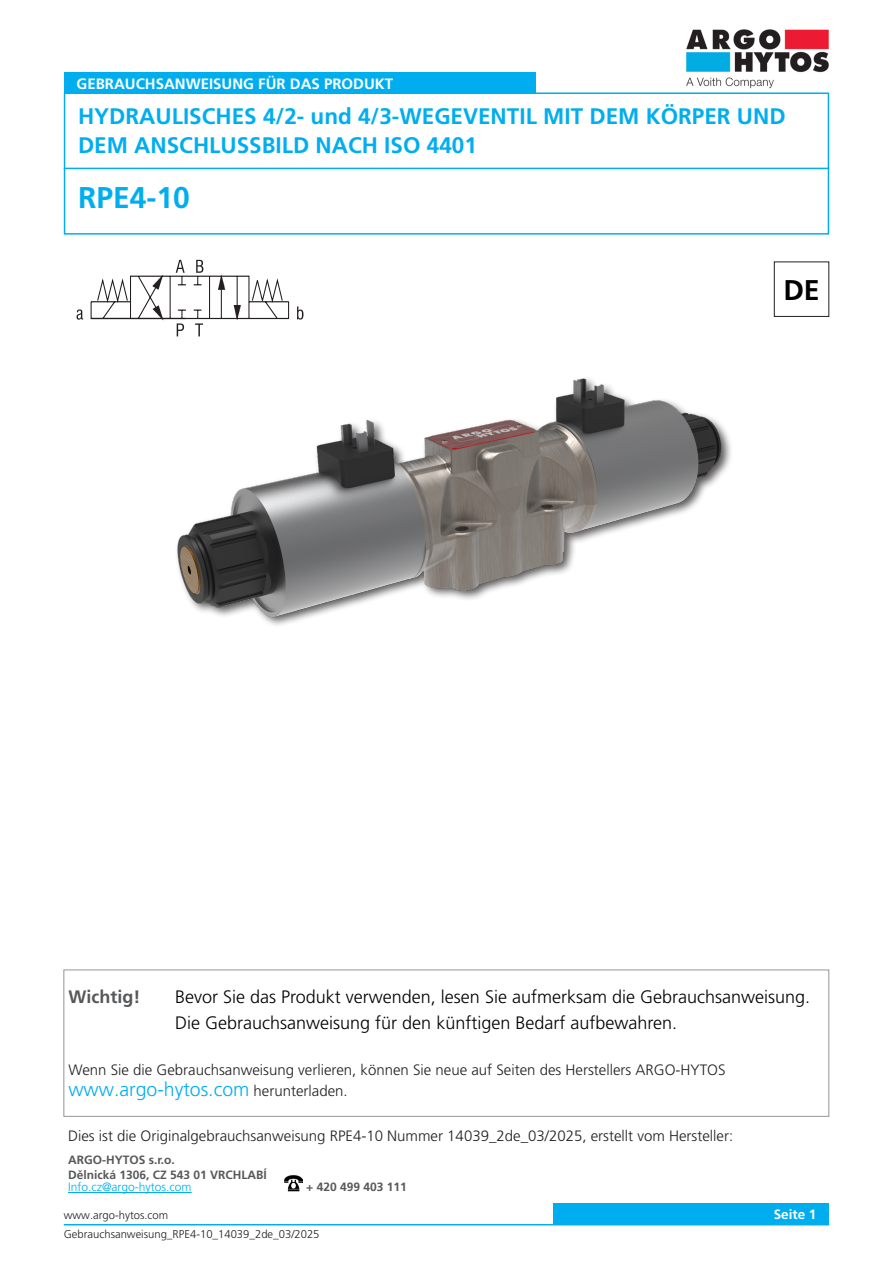
<style>
.page{position:relative;width:893px;height:1263px;background:#fff}
.page>*{position:absolute;margin:0;border:0;box-sizing:border-box;transform-origin:0 0}
._01_Headline_blue{font:700 30px "Frutiger LT Pro";color:#00aeef}
._03_Headline_NAVOD_jazyk{font:700 28.5px "Frutiger LT Pro";color:#000}
._01_Headline_blue-2{font:700 22.5px "Frutiger LT Pro";color:#00aeef}
._06_Text_10{font:300 19.5px "Frutiger LT Pro";color:#00aeef}
._03_Headline_dulezite{font:300 18px/25.5px "Frutiger LT Pro";color:#000}
._03_Headline_dulezite-2{font:700 18px "Frutiger LT Pro";color:#57585a}
._06_Text_10-2{font:300 15px "Frutiger LT Pro";color:#231f20}
._03_Headline_white{font:700 15px "Frutiger LT Pro";color:#fff}
.t1{font:700 13.5px "Frutiger LT Pro";color:#fff}
._05_Subline_Copytext{font:700 12px "Frutiger LT Pro";color:#57585a}
._06_Text_www{font:300 12px "Frutiger LT Pro";color:#00aeef}
.t2{font:300 11.25px "Frutiger LT Pro";color:#231f20}
.s1{font-size:15px;color:#231f20}
</style>
<div class="page">
<div style="left:553px;top:1203px;width:276px;height:22px;background:#00aeef"></div>
<hr style="left:64px;top:1224px;width:765px;height:1px;background:#00aeef">
<hr style="left:68px;top:1192px;width:124px;height:1px;background:#00aeef">
<div style="left:64px;top:92px;width:765px;height:143px;border:2px solid #00aeef"></div>
<div style="left:64px;top:72px;width:471px;height:22px;background:#00aeef"></div>
<hr style="left:64px;top:168px;width:765px;height:1px;background:#00aeef">
<div style="left:63px;top:969px;width:766px;height:148px;border:1px solid #939598"></div>
<img style="left:686px;top:29px;width:143px;height:59px">
<img style="left:177px;top:378px;width:546px;height:247px">
<svg style="left:90px;top:260px;width:200px;height:76px"></svg>
<svg style="left:77px;top:309px;width:6px;height:11px"></svg>
<svg style="left:297px;top:306px;width:6px;height:14px"></svg>
<div style="left:774px;top:261px;width:55px;height:56px;border:1px solid #231f20"></div>
<img style="left:284px;top:1175px;width:19px;height:17px">
<p class="_03_Headline_white" style="left:77px;top:75px;width:318px">GEBRAUCHSANWEISUNG FÜR DAS PRODUKT</p>
<p class="_01_Headline_blue-2" style="left:78px;top:103px;width:709px">HYDRAULISCHES 4/2- und 4/3-WEGEVENTIL MIT DEM KÖRPER UND</p>
<p class="_01_Headline_blue-2" style="left:78px;top:132px;width:400px">DEM ANSCHLUSSBILD NACH ISO 4401</p>
<p class="_01_Headline_blue" style="left:78px;top:180px;width:113px">RPE4-10</p>
<p class="_03_Headline_NAVOD_jazyk" style="left:783px;top:273px;width:38px">DE</p>
<p class="_03_Headline_dulezite-2" style="left:68px;top:986px;width:74px">Wichtig!</p>
<p class="_03_Headline_dulezite" style="left:175px;top:984px;width:636px">Bevor Sie das Produkt verwenden, lesen Sie aufmerksam die Gebrauchsanweisung.<br>Die Gebrauchsanweisung für den künftigen Bedarf aufbewahren.</p>
<p class="_06_Text_10-2" style="left:68px;top:1061px;width:659px">Wenn Sie die Gebrauchsanweisung verlieren, können Sie neue auf Seiten des Herstellers ARGO-HYTOS</p>
<p class="_06_Text_10" style="left:68px;top:1078px;width:281px">www.argo-hytos.com <span class="s1">herunterladen.</span></p>
<p class="_06_Text_10-2" style="left:68px;top:1127px;width:667px">Dies ist die Originalgebrauchsanweisung RPE4-10 Nummer 14039_2de_03/2025, erstellt vom Hersteller:</p>
<p class="_05_Subline_Copytext" style="left:68px;top:1153px;width:108px">ARGO-HYTOS s.r.o.</p>
<p class="_05_Subline_Copytext" style="left:68px;top:1167px;width:200px">Dělnická 1306, CZ 543 01 VRCHLABÍ</p>
<p class="_06_Text_www" style="left:68px;top:1180px;width:125px">Info.cz@argo-hytos.com</p>
<p class="_05_Subline_Copytext" style="left:306px;top:1179px;width:102px">+ 420 499 403 111</p>
<p class="t2" style="left:64px;top:1209px;width:106px">www.argo-hytos.com</p>
<p class="t1" style="left:774px;top:1206px;width:44px">Seite 1</p>
<p class="t2" style="left:64px;top:1227px;width:257px">Gebrauchsanweisung_RPE4-10_14039_2de_03/2025</p>
</div>
